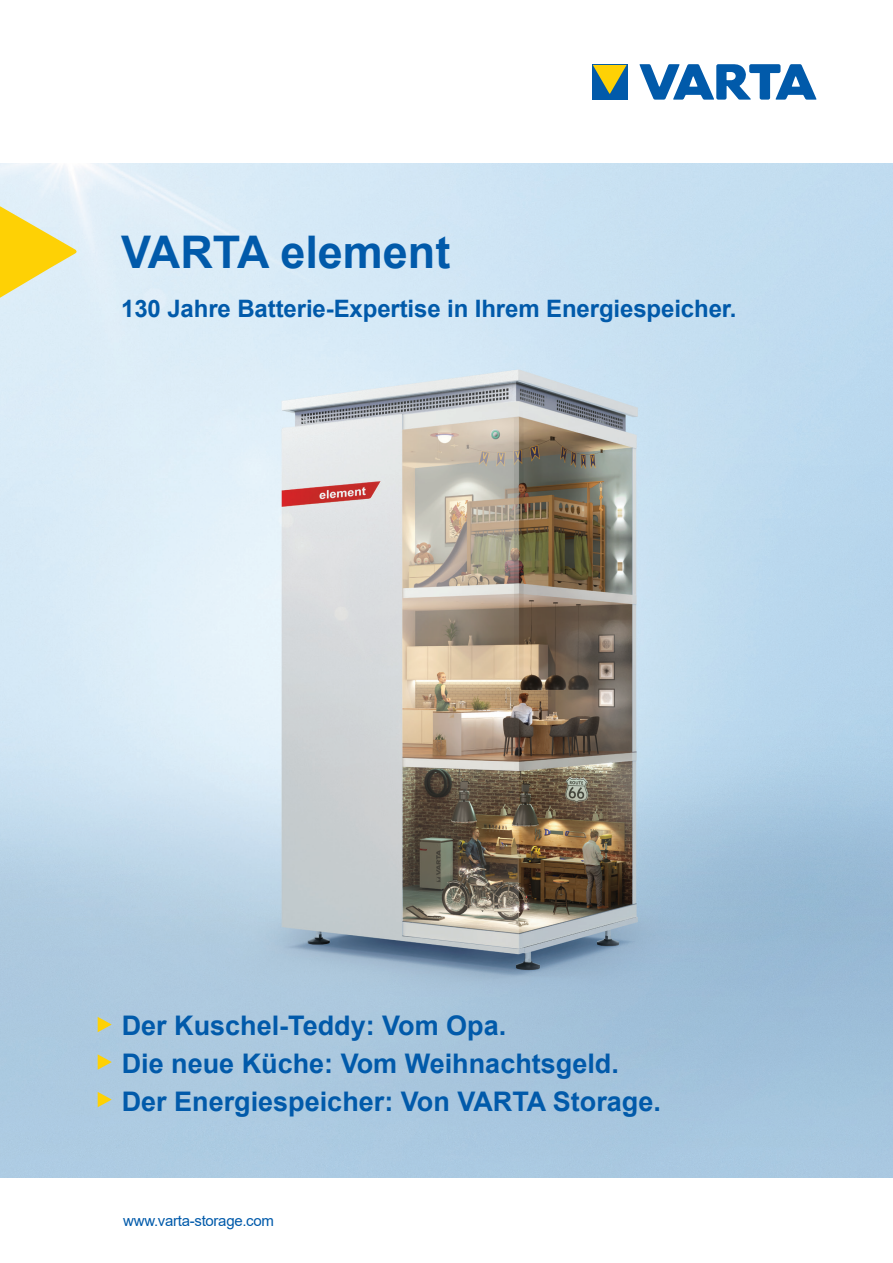
<style>
.page{position:relative;width:893px;height:1263px;background:#fff}
.page>*{position:absolute;margin:0;border:0;box-sizing:border-box;transform-origin:0 0}
.t1{font:700 45px "Arial";color:#015aaa}
.t2{font:700 27px/37.5px "Arial";color:#015aaa}
.t3{font:700 24px "Arial";letter-spacing:-.005em;color:#015aaa}
.t4{font:15px "Arial";letter-spacing:-.02em;color:#015aaa}
</style>
<div class="page">
<img style="left:0;top:163px;width:893px;height:1015px">
<svg style="left:0;top:199px;width:77px;height:106px"></svg>
<svg style="left:98px;top:1017px;width:14px;height:15px"></svg>
<svg style="left:98px;top:1054px;width:14px;height:16px"></svg>
<svg style="left:98px;top:1092px;width:14px;height:15px"></svg>
<div style="left:592px;top:64px;width:35px;height:36px;background:#015aaa"></div>
<svg style="left:593px;top:65px;width:34px;height:29px"></svg>
<svg style="left:640px;top:64px;width:176px;height:36px"></svg>
<h1 class="t1" style="left:121px;top:221px;width:331px">VARTA element</h1>
<p class="t3" style="left:121px;top:291px;width:617px">130 Jahre Batterie-Expertise in Ihrem Energiespeicher.</p>
<p class="t2" style="left:122px;top:1007px;width:541px">Der Kuschel-Teddy: Vom Opa.<br>Die neue Küche: Vom Weihnachtsgeld.<br>Der Energiespeicher: Von VARTA Storage.</p>
<p class="t4" style="left:123px;top:1210px;width:152px">www.varta-storage.com</p>
</div>
